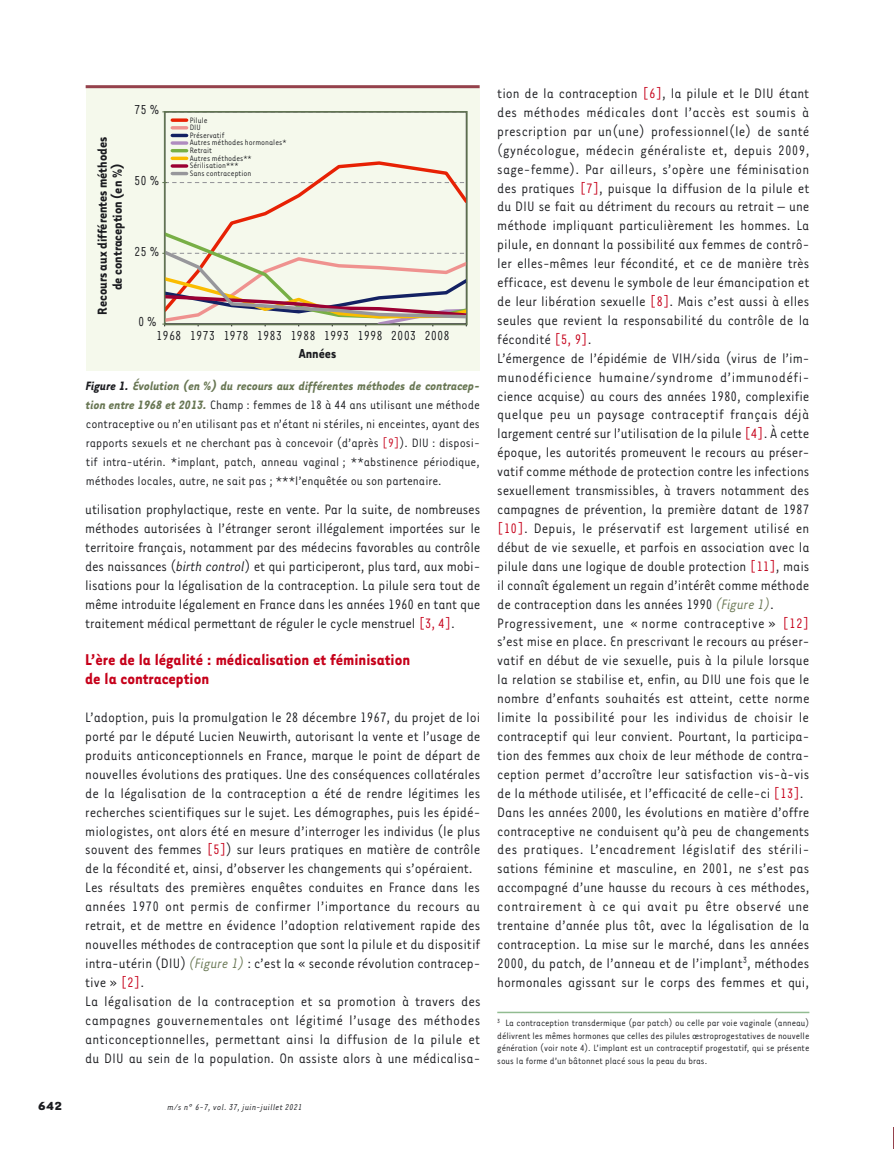
<style>
.page{position:relative;width:894px;height:1149px;background:#fff}
.page>*{position:absolute;margin:0;border:0;box-sizing:border-box;transform-origin:0 0}
.t1{font:700 18px/18.9px "Tarzana Narrow";color:#c6001a}
.t2{font:15.75px/18.9px "Tarzana Narrow";color:#1b1c20}
.t3{font:700 15px/15px "Tarzana Narrow";color:#1b1c20;text-align:center}
.t4{font:15px "Tarzana Narrow";color:#1b1c20}
.t5{font:13.95px/18.9px "Tarzana Narrow";color:#1b1c20;text-align:justify}
.t6{font:700 13.5px "Tarzana Wide";color:#1b1c20}
.t7{font:10.5px/12.6px "Tarzana Narrow";color:#1b1c20;text-align:justify}
.t8{font:italic 9.75px "Tarzana Narrow";letter-spacing:.025em;color:#1b1c20}
.t9{font:9px/7.6px "Tarzana Narrow";color:#1b1c20}
.s1{font-weight:700;font-style:italic}
.s2{font-weight:700;font-style:italic;color:#697754}
.s3{color:#c6001a}
.s4{font-style:italic}
.s5{font-style:italic;color:#697754}
</style>
<div class="page">
<svg style="left:893px;top:1127px;width:1px;height:21px"></svg>
<hr style="left:497px;top:1011px;width:312px;height:2px;background:#92bc91">
<div style="left:86px;top:85px;width:393px;height:286px;background:#f5f9ec"></div>
<svg style="left:163px;top:112px;width:26px;height:117px"></svg>
<svg style="left:167px;top:159px;width:297px;height:70px"></svg>
<svg style="left:162px;top:229px;width:304px;height:97px"></svg>
<div style="left:164px;top:111px;width:303px;height:214px;border:2px solid #627553"></div>
<svg style="left:172px;top:118px;width:14px;height:4px"></svg>
<hr style="left:172px;top:126px;width:14px;height:3px;background:#ef928f">
<hr style="left:172px;top:134px;width:14px;height:3px;background:#132163">
<svg style="left:172px;top:141px;width:14px;height:4px"></svg>
<hr style="left:172px;top:149px;width:14px;height:3px;background:#78af46">
<hr style="left:172px;top:157px;width:14px;height:3px;background:#fabc00">
<svg style="left:172px;top:164px;width:14px;height:4px"></svg>
<hr style="left:172px;top:172px;width:14px;height:3px;background:#97979b">
<hr style="left:86px;top:85px;width:393px;height:3px;background:#95414c">
<p class="t3" style="left:95px;top:314px;width:179px;rotate:-90deg">Recours aux différentes méthodes de contraception (en %)</p>
<p class="t4" style="left:134px;top:103px;width:27px">75 %</p>
<p class="t4" style="left:134px;top:174px;width:27px">50 %</p>
<p class="t4" style="left:134px;top:245px;width:27px">25 %</p>
<p class="t4" style="left:138px;top:316px;width:20px">0 %</p>
<p class="t9" style="left:189px;top:116px;width:98px">Pilule<br>DIU<br>Préservatif<br>Autres méthodes hormonales*<br>Retrait<br>Autres méthodes**<br>Sérilisation***<br>Sans contraception</p>
<p class="t4" style="left:156px;top:329px;width:295px">1968 1973 1978 1983 1988 1993 1998 2003 2008</p>
<p class="t3" style="left:298px;top:347px;width:39px">Années</p>
<p class="t5" style="left:86px;top:377px;width:395px"><span class="s1">Figure 1.</span> <span class="s2">Évolution (en %) du recours aux différentes méthodes de contracep&shy;tion entre 1968 et 2013.</span> Champ : femmes de 18 à 44 ans utilisant une méthode contraceptive ou n’en utilisant pas et n’étant ni stériles, ni enceintes, ayant des rapports sexuels et ne cherchant pas à concevoir (d’après <span class="s3">[9]</span>). DIU : disposi&shy;tif intra-utérin. *implant, patch, anneau vaginal ; **abstinence périodique, méthodes locales, autre, ne sait pas ; ***l’enquêtée ou son partenaire.</p>
<p class="t2" style="left:85px;top:500px;width:396px;text-align:justify">utilisation prophylactique, reste en vente. Par la suite, de nombreuses méthodes autorisées à l’étranger seront illégalement importées sur le territoire français, notamment par des médecins favorables au contrôle des naissances (<span class="s4">birth control</span>) et qui participeront, plus tard, aux mobi&shy;lisations pour la légalisation de la contraception. La pilule sera tout de même introduite légalement en France dans les années 1960 en tant que traitement médical permettant de réguler le cycle menstruel <span class="s3">[3, 4]</span>.</p>
<p class="t1" style="left:85px;top:651px;width:326px">L’ère de la légalité : médicalisation et féminisation de la contraception</p>
<p class="t2" style="left:85px;top:708px;width:397px">L’adoption, puis la promulgation le 28 décembre 1967, du projet de loi porté par le député Lucien Neuwirth, autorisant la vente et l’usage de produits anticonceptionnels en France, marque le point de départ de nouvelles évolutions des pratiques. Une des conséquences collatérales de la légalisation de la contraception a été de rendre légitimes les recherches scientifiques sur le sujet. Les démographes, puis les épidé&shy;miologistes, ont alors été en mesure d’interroger les individus (le plus souvent des femmes <span class="s3">[5]</span>) sur leurs pratiques en matière de contrôle de la fécondité et, ainsi, d’observer les changements qui s’opéraient.<br>Les résultats des premières enquêtes conduites en France dans les années 1970 ont permis de confirmer l’importance du recours au retrait, et de mettre en évidence l’adoption relativement rapide des nouvelles méthodes de contraception que sont la pilule et du dispositif intra-utérin (DIU) <span class="s5">(Figure 1)</span> : c’est la « seconde révolution contracep&shy;tive » <span class="s3">[2]</span>.<br>La légalisation de la contraception et sa promotion à travers des campagnes gouvernementales ont légitimé l’usage des méthodes anticonceptionnelles, permettant ainsi la diffusion de la pilule et du DIU au sein de la population. On assiste alors à une médicalisa-</p>
<p class="t6" style="left:38px;top:1100px;width:26px">642</p>
<p class="t8" style="left:167px;top:1102px;width:136px">m/s n° 6-7, vol. 37, juin-juillet 2021</p>
<p class="t2" style="left:497px;top:85px;width:314px">tion de la contraception <span class="s3">[6]</span>, la pilule et le DIU étant des méthodes médicales dont l’accès est soumis à prescription par un(une) professionnel(le) de santé (gynécologue, médecin généraliste et, depuis 2009, sage-femme). Par ailleurs, s’opère une féminisation des pratiques <span class="s3">[7]</span>, puisque la diffusion de la pilule et du DIU se fait au détriment du recours au retrait – une méthode impliquant particulièrement les hommes. La pilule, en donnant la possibilité aux femmes de contrô&shy;ler elles-mêmes leur fécondité, et ce de manière très efficace, est devenu le symbole de leur émancipation et de leur libération sexuelle <span class="s3">[8]</span>. Mais c’est aussi à elles seules que revient la responsabilité du contrôle de la fécondité <span class="s3">[5, 9]</span>.<br>L’émergence de l’épidémie de VIH/sida (virus de l’im&shy;munodéficience humaine/syndrome d’immunodéfi&shy;cience acquise) au cours des années 1980, complexifie quelque peu un paysage contraceptif français déjà largement centré sur l’utilisation de la pilule <span class="s3">[4]</span>. À cette époque, les autorités promeuvent le recours au préser&shy;vatif comme méthode de protection contre les infections sexuellement transmissibles, à travers notamment des campagnes de prévention, la première datant de 1987 <span class="s3">[10]</span>. Depuis, le préservatif est largement utilisé en début de vie sexuelle, et parfois en association avec la pilule dans une logique de double protection <span class="s3">[11]</span>, mais il connaît également un regain d’intérêt comme méthode de contraception dans les années 1990 <span class="s5">(Figure 1)</span>.<br>Progressivement, une « norme contraceptive » <span class="s3">[12] </span>s’est mise en place. En prescrivant le recours au préser&shy;vatif en début de vie sexuelle, puis à la pilule lorsque la relation se stabilise et, enfin, au DIU une fois que le nombre d’enfants souhaités est atteint, cette norme limite la possibilité pour les individus de choisir le contraceptif qui leur convient. Pourtant, la participa&shy;tion des femmes aux choix de leur méthode de contra&shy;ception permet d’accroître leur satisfaction vis-à-vis de la méthode utilisée, et l’efficacité de celle-ci <span class="s3">[13]</span>.<br>Dans les années 2000, les évolutions en matière d’offre contraceptive ne conduisent qu’à peu de changements des pratiques. L’encadrement législatif des stérili&shy;sations féminine et masculine, en 2001, ne s’est pas accompagné d’une hausse du recours à ces méthodes, contrairement à ce qui avait pu être observé une trentaine d’année plus tôt, avec la légalisation de la contraception. La mise sur le marché, dans les années 2000, du patch, de l’anneau et de l’implant<sup>3</sup>, méthodes hormonales agissant sur le corps des femmes et qui,</p>
<p class="t7" style="left:497px;top:1016px;width:313px"><sup>3</sup> La contraception transdermique (par patch) ou celle par voie vaginale (anneau) délivrent les mêmes hormones que celles des pilules œstroprogestatives de nouvelle génération (voir note 4). L’implant est un contraceptif progestatif, qui se présente sous la forme d’un bâtonnet placé sous la peau du bras.</p>
</div>
